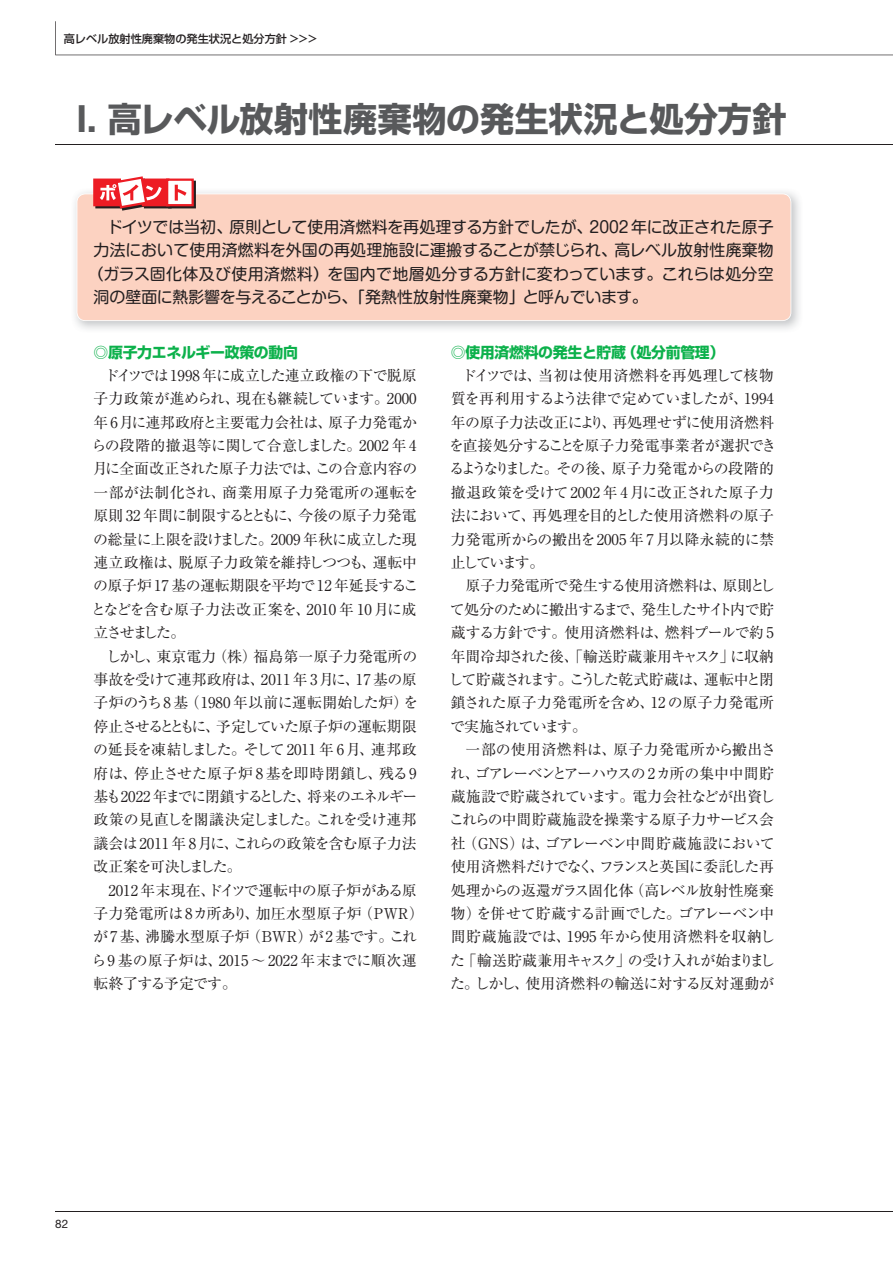
<style>
.page{position:relative;width:893px;height:1263px;background:#fff}
.page>*{position:absolute;margin:0;border:0;box-sizing:border-box;transform-origin:0 0}
.t1{font:34.05px "Shin Go Pro Bold 90 pv RKSJ H";letter-spacing:.005em;color:#58595b}
.t2{font:15.9px "Shin M Go Pro Regular 90 pv RKSJ H";color:#231f20}
.t3{font:15.9px "Shin M Go Pro Regular 90 pv RKSJ H";letter-spacing:.025em;color:#231f20}
.t4{font:14.85px/23.4px "Ryumin Pro Regular 90 pv RKSJ H";letter-spacing:-.01em;color:#231f20;text-align:justify}
.t5{font:14.85px "Shin Go Pro Bold 90 pv RKSJ H";letter-spacing:-.02em;color:#0cb14b}
.t6{font:11.7px "Helvetica Neue";color:#231f20}
.t7{font:11.1px "Shin Go Pro Medium 90 pv RKSJ H";color:#231f20}
</style>
<div class="page">
<hr style="left:55px;top:1211px;width:838px;height:1px;background:#231f20">
<hr style="left:55px;top:144px;width:838px;height:1px;background:#231f20">
<svg style="left:55px;top:21px;width:838px;height:34px"></svg>
<img style="left:74px;top:191px;width:726px;height:138px">
<div style="left:77px;top:193px;width:714px;height:128px;background:#fcd2c1"></div>
<div style="left:144px;top:181px;width:28px;height:27px;border:2px solid #231f20"></div>
<div style="left:168px;top:181px;width:28px;height:27px;border:2px solid #231f20"></div>
<div style="left:95px;top:181px;width:28px;height:27px;border:2px solid #231f20"></div>
<div style="left:143px;top:180px;width:25px;height:25px;background:#ed1c24"></div>
<div style="left:142px;top:179px;width:28px;height:27px;border:2px solid #ed1c24"></div>
<div style="left:167px;top:180px;width:26px;height:25px;background:#fff"></div>
<div style="left:166px;top:179px;width:28px;height:27px;border:2px solid #ed1c24"></div>
<div style="left:94px;top:180px;width:26px;height:25px;background:#ed1c24"></div>
<div style="left:93px;top:179px;width:28px;height:27px;border:2px solid #ed1c24"></div>
<svg style="left:175px;top:185px;width:12px;height:16px"></svg>
<svg style="left:100px;top:176px;width:62px;height:36px"></svg>
<p class="t7" style="left:64px;top:34px;width:255px">高レベル放射性廃棄物の発生状況と処分方針 &gt;&gt;&gt;</p>
<h1 class="t1" style="left:77px;top:106px;width:712px">I. 高レベル放射性廃棄物の発生状況と処分方針</h1>
<p class="t2" style="left:107px;top:221px;width:668px">ドイツでは当初、原則として使用済燃料を再処理する方針でしたが、2002 年に改正された原子</p>
<p class="t2" style="left:94px;top:244px;width:682px">力法において使用済燃料を外国の再処理施設に運搬することが禁じられ、高レベル放射性廃棄物</p>
<p class="t3" style="left:88px;top:268px;width:688px">（ガラス固化体及び使用済燃料）を国内で地層処分する方針に変わっています。これらは処分空</p>
<p class="t2" style="left:94px;top:291px;width:556px">洞の壁面に熱影響を与えることから、「発熱性放射性廃棄物」と呼んでいます。</p>
<p class="t5" style="left:94px;top:346px;width:206px">◎原子力エネルギー政策の動向</p>
<p class="t4" style="left:91px;top:366px;width:329px;text-indent:13px">ドイツでは1998 年に成立した連立政権の下で脱原子力政策が進められ、現在も継続しています。2000年6月に連邦政府と主要電力会社は、原子力発電からの段階的撤退等に関して合意しました。2002 年 4月に全面改正された原子力法では、この合意内容の一部が法制化され、商業用原子力発電所の運転を原則 32 年間に制限するとともに、今後の原子力発電の総量に上限を設けました。2009 年秋に成立した現連立政権は、脱原子力政策を維持しつつも、運転中の原子炉17基の運転期限を平均で12年延長することなどを含む原子力法改正案を、2010 年 10月に成立させました。</p>
<p class="t4" style="left:93px;top:646px;width:327px;text-indent:13px">しかし、東京電力（株）福島第一原子力発電所の事故を受けて連邦政府は、2011 年 3月に、17 基の原子炉のうち8 基（1980 年以前に運転開始した炉）を停止させるとともに、予定していた原子炉の運転期限の延長を凍結しました。そして2011 年 6月、連邦政府は、停止させた原子炉 8 基を即時閉鎖し、残る9基も2022 年までに閉鎖するとした、将来のエネルギー政策の見直しを閣議決定しました。これを受け連邦議会は2011 年 8月に、これらの政策を含む原子力法改正案を可決しました。</p>
<p class="t4" style="left:92px;top:880px;width:334px;text-align:left;text-indent:17px">2012 年末現在、ドイツで運転中の原子炉がある原子力発電所は8カ所あり、加圧水型原子炉（PWR）が7基、沸騰水型原子炉（BWR）が2基です。これら9 基の原子炉は、2015 ～ 2022 年末までに順次運転終了する予定です。</p>
<p class="t5" style="left:451px;top:346px;width:275px">◎使用済燃料の発生と貯蔵（処分前管理）</p>
<p class="t4" style="left:449px;top:366px;width:329px;text-align:left;text-indent:13px">ドイツでは、当初は使用済燃料を再処理して核物質を再利用するよう法律で定めていましたが、1994年の原子力法改正により、再処理せずに使用済燃料を直接処分することを原子力発電事業者が選択できるようなりました。その後、原子力発電からの段階的撤退政策を受けて2002 年 4月に改正された原子力法において、再処理を目的とした使用済燃料の原子力発電所からの搬出を2005 年 7月以降永続的に禁止しています。</p>
<p class="t4" style="left:448px;top:576px;width:328px;text-indent:17px">原子力発電所で発生する使用済燃料は、原則として処分のために搬出するまで、発生したサイト内で貯蔵する方針です。使用済燃料は、燃料プールで約 5年間冷却された後、「輸送貯蔵兼用キャスク」に収納して貯蔵されます。こうした乾式貯蔵は、運転中と閉鎖された原子力発電所を含め、12の原子力発電所で実施されています。</p>
<p class="t4" style="left:449px;top:740px;width:328px;text-align:left;text-indent:17px">一部の使用済燃料は、原子力発電所から搬出され、ゴアレーベンとアーハウスの 2カ所の集中中間貯蔵施設で貯蔵されています。電力会社などが出資しこれらの中間貯蔵施設を操業する原子力サービス会社（GNS）は、ゴアレーベン中間貯蔵施設において使用済燃料だけでなく、フランスと英国に委託した再処理からの返還ガラス固化体（高レベル放射性廃棄物）を併せて貯蔵する計画でした。ゴアレーベン中間貯蔵施設では、1995 年から使用済燃料を収納した「輸送貯蔵兼用キャスク」の受け入れが始まりました。しかし、使用済燃料の輸送に対する反対運動が</p>
<p class="t6" style="left:55px;top:1220px;width:15px">82</p>
</div>
